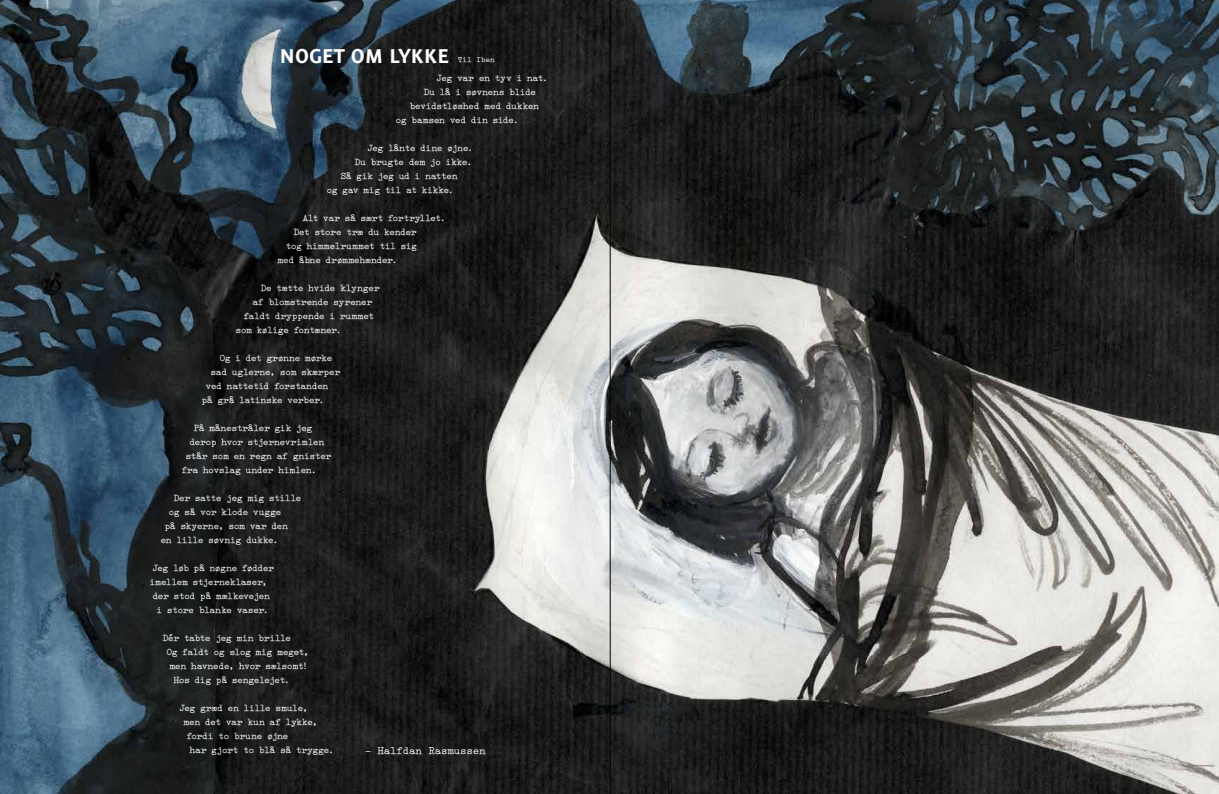
<style>
.page{position:relative;width:1219px;height:794px;background:#fff}
.page>*{position:absolute;margin:0;border:0;box-sizing:border-box;transform-origin:0 0}
.t1{font:700 24px "Eureka Sans";color:#fff}
.t2{font:11px "Erica Type";letter-spacing:-.025em;color:#fff}
.t3{font:10px "Erica Type";letter-spacing:-.06em;color:#fff}
.t4{font:8px "Erica Type";letter-spacing:-.025em;color:#fff}
</style>
<div class="page">
<img style="left:0;top:0;width:1219px;height:794px">
<hr style="left:610px;top:0;width:1px;height:794px;background:#000">
<h1 class="t1" style="left:279px;top:44px;width:171px">NOGET OM LYKKE</h1>
<p class="t3" style="left:436px;top:72px;width:113px">Jeg var en tyv i nat.</p>
<p class="t3" style="left:423px;top:86px;width:114px">Du lå i søvnens blide</p>
<p class="t3" style="left:409px;top:100px;width:131px">bevidstløshed med dukken</p>
<p class="t3" style="left:395px;top:114px;width:125px">og bamsen ved din side.</p>
<p class="t3" style="left:367px;top:142px;width:107px">Jeg lånte dine øjne.</p>
<p class="t3" style="left:354px;top:156px;width:120px">Du brugte dem jo ikke.</p>
<p class="t3" style="left:340px;top:170px;width:119px">Så gik jeg ud i natten</p>
<p class="t3" style="left:326px;top:184px;width:129px">og gav mig til at kikke.</p>
<p class="t3" style="left:302px;top:212px;width:145px">Alt var så sært fortryllet.</p>
<p class="t3" style="left:293px;top:226px;width:125px">Det store træ du kender</p>
<p class="t3" style="left:285px;top:240px;width:133px">tog himmelrummet til sig</p>
<p class="t3" style="left:277px;top:254px;width:122px">med åbne drømmehænder.</p>
<p class="t3" style="left:260px;top:282px;width:121px">De tætte hvide klynger</p>
<p class="t3" style="left:252px;top:296px;width:122px">af blomstrende syrener</p>
<p class="t3" style="left:243px;top:310px;width:132px">faldt dryppende i rummet</p>
<p class="t3" style="left:235px;top:324px;width:108px">som kølige fontæner.</p>
<p class="t3" style="left:219px;top:352px;width:114px">Og i det grønne mørke</p>
<p class="t3" style="left:210px;top:366px;width:131px">sad uglerne, som skærper</p>
<p class="t3" style="left:205px;top:380px;width:125px">ved nattetid forstanden</p>
<p class="t3" style="left:201px;top:394px;width:125px">på grå latinske verber.</p>
<p class="t3" style="left:193px;top:422px;width:120px">På månestråler gik jeg</p>
<p class="t3" style="left:189px;top:436px;width:136px">derop hvor stjernevrimlen</p>
<p class="t3" style="left:185px;top:450px;width:148px">står som en regn af gnister</p>
<p class="t3" style="left:181px;top:464px;width:137px">fra hovslag under himlen.</p>
<p class="t3" style="left:173px;top:492px;width:130px">Der satte jeg mig stille</p>
<p class="t3" style="left:168px;top:506px;width:115px">og så vor klode vugge</p>
<p class="t3" style="left:164px;top:520px;width:125px">på skyerne, som var den</p>
<p class="t3" style="left:160px;top:534px;width:120px">en lille søvnig dukke.</p>
<p class="t3" style="left:152px;top:562px;width:123px">Jeg løb på nøgne fødder</p>
<p class="t3" style="left:149px;top:576px;width:120px">imellem stjerneklaser,</p>
<p class="t3" style="left:152px;top:590px;width:119px">der stod på mælkevejen</p>
<p class="t3" style="left:156px;top:604px;width:114px">i store blanke vaser.</p>
<p class="t3" style="left:162px;top:632px;width:130px">Dér tabte jeg min brille</p>
<p class="t3" style="left:166px;top:646px;width:144px">Og faldt og slog mig meget,</p>
<p class="t3" style="left:169px;top:660px;width:140px">men havnede, hvor sælsomt!</p>
<p class="t3" style="left:173px;top:674px;width:118px">Hos dig på sengelejet.</p>
<p class="t3" style="left:179px;top:702px;width:130px">Jeg græd en lille smule,</p>
<p class="t3" style="left:183px;top:716px;width:136px">men det var kun af lykke,</p>
<p class="t3" style="left:186px;top:730px;width:104px">fordi to brune øjne</p>
<p class="t3" style="left:189px;top:744px;width:146px">har gjort to blå så trygge.</p>
<p class="t2" style="left:365px;top:744px;width:122px">– Halfdan Rasmussen</p>
<p class="t4" style="left:458px;top:55px;width:39px">Til Iben</p>
</div>
